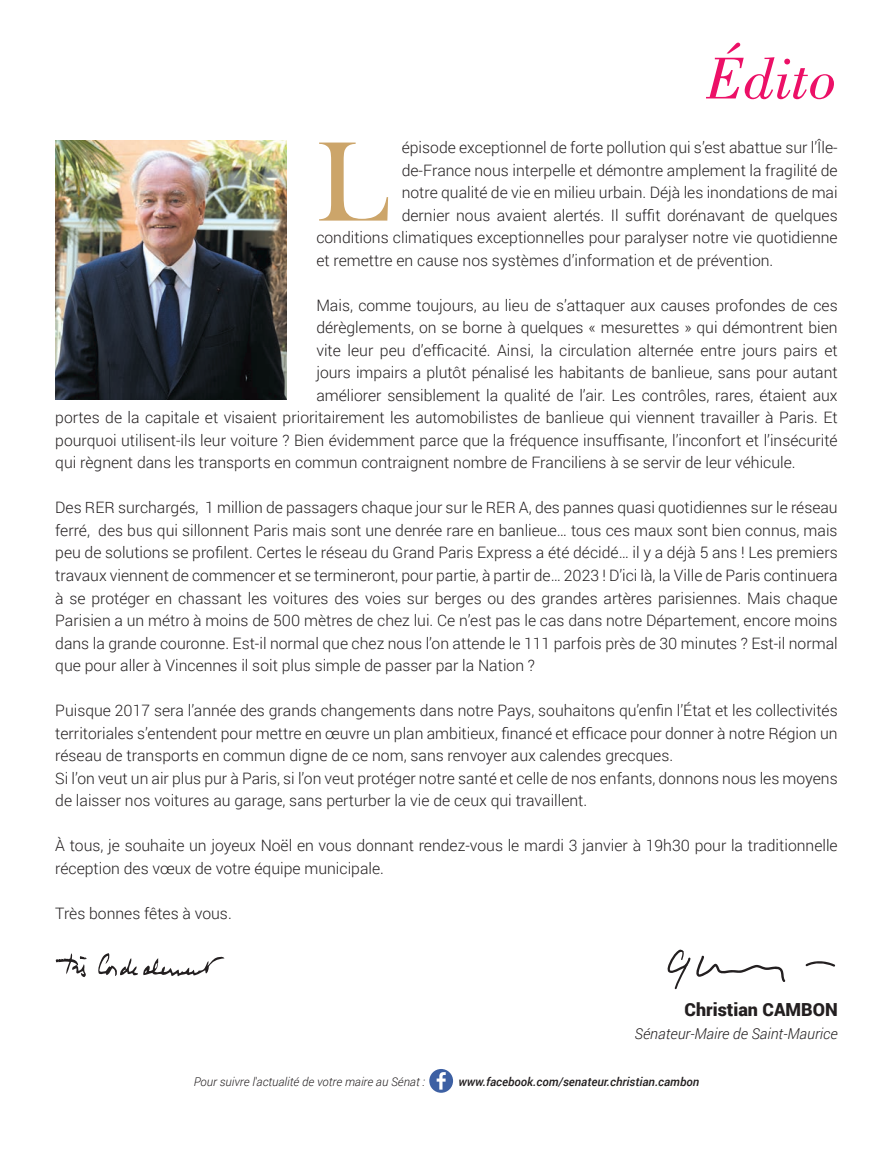
<style>
.page{position:relative;width:893px;height:1149px;background:#fff}
.page>*{position:absolute;margin:0;border:0;box-sizing:border-box;transform-origin:0 0}
.t1{font:117px "Bask Old Face";color:#cca56a}
.t2{font:italic 62.4px "Bodoni BT";color:#ec1067}
.t3{font:900 18px "Roboto";color:#231f20}
.t4{font:300 15.75px/22.5px "Roboto";color:#231f20}
.t5{font:italic 300 15px "Roboto";color:#231f20}
.t6{font:italic 500 12px "Roboto";color:#231f20}
.t7{font:italic 300 12px "Roboto";color:#231f20}
</style>
<div class="page">
<svg style="left:429px;top:1069px;width:24px;height:23px"></svg>
<img style="left:55px;top:141px;width:232px;height:258px">
<svg style="left:56px;top:953px;width:31px;height:23px"></svg>
<svg style="left:98px;top:953px;width:126px;height:23px"></svg>
<svg style="left:668px;top:949px;width:117px;height:39px"></svg>
<svg style="left:805px;top:961px;width:30px;height:5px"></svg>
<h2 class="t2" style="left:707px;top:40px;width:132px">édito</h2>
<h1 class="t1" style="left:316px;top:117px;width:73px">L</h1>
<p class="t4" style="left:402px;top:136px;width:437px">épisode exceptionnel de forte pollution qui s’est abattue sur l’île-</p>
<p class="t4" style="left:402px;top:158px;width:437px">de-France nous interpelle et démontre amplement la fragilité de</p>
<p class="t4" style="left:402px;top:181px;width:437px">notre qualité de vie en milieu urbain. Déjà les inondations de mai</p>
<p class="t4" style="left:402px;top:203px;width:437px">dernier nous avaient alertés. Il suffit dorénavant de quelques</p>
<p class="t4" style="left:316px;top:226px;width:523px">conditions climatiques exceptionnelles pour paralyser notre vie quotidienne</p>
<p class="t4" style="left:316px;top:248px;width:458px">et remettre en cause nos systèmes d’information et de prévention.</p>
<p class="t4" style="left:316px;top:293px;width:523px">Mais, comme toujours, au lieu de s’attaquer aux causes profondes de ces</p>
<p class="t4" style="left:316px;top:316px;width:523px">dérèglements, on se borne à quelques « mesurettes » qui démontrent bien</p>
<p class="t4" style="left:316px;top:338px;width:523px">vite leur peu d’efficacité. Ainsi, la circulation alternée entre jours pairs et</p>
<p class="t4" style="left:316px;top:361px;width:523px">jours impairs a plutôt pénalisé les habitants de banlieue, sans pour autant</p>
<p class="t4" style="left:316px;top:383px;width:523px">améliorer sensiblement la qualité de l’air. Les contrôles, rares, étaient aux</p>
<p class="t4" style="left:55px;top:406px;width:784px">portes de la capitale et visaient prioritairement les automobilistes de banlieue qui viennent travailler à Paris. Et</p>
<p class="t4" style="left:55px;top:428px;width:784px">pourquoi utilisent-ils leur voiture ? Bien évidemment parce que la fréquence insuffisante, l’inconfort et l’insécurité</p>
<p class="t4" style="left:55px;top:451px;width:742px">qui règnent dans les transports en commun contraignent nombre de Franciliens à se servir de leur véhicule.</p>
<p class="t4" style="left:55px;top:496px;width:784px;text-align:justify">Des RER surchargés, 1 million de passagers chaque jour sur le RER A, des pannes quasi quotidiennes sur le réseau ferré, des bus qui sillonnent Paris mais sont une denrée rare en banlieue… tous ces maux sont bien connus, mais peu de solutions se profilent. Certes le réseau du Grand Paris Express a été décidé… il y a déjà 5 ans ! Les premiers travaux viennent de commencer et se termineront, pour partie, à partir de… 2023 ! D’ici là, la Ville de Paris continuera à se protéger en chassant les voitures des voies sur berges ou des grandes artères parisiennes. Mais chaque Parisien a un métro à moins de 500 mètres de chez lui. Ce n’est pas le cas dans notre Département, encore moins dans la grande couronne. Est-il normal que chez nous l’on attende le 111 parfois près de 30 minutes ? Est-il normal que pour aller à Vincennes il soit plus simple de passer par la Nation ?</p>
<p class="t4" style="left:55px;top:698px;width:784px">Puisque 2017 sera l’année des grands changements dans notre Pays, souhaitons qu’enfin l’état et les collectivités territoriales s’entendent pour mettre en œuvre un plan ambitieux, financé et efficace pour donner à notre Région un réseau de transports en commun digne de ce nom, sans renvoyer aux calendes grecques.<br>Si l’on veut un air plus pur à Paris, si l’on veut protéger notre santé et celle de nos enfants, donnons nous les moyens de laisser nos voitures au garage, sans perturber la vie de ceux qui travaillent.</p>
<p class="t4" style="left:55px;top:833px;width:784px">à tous, je souhaite un joyeux Noël en vous donnant rendez-vous le mardi 3 janvier à 19h30 pour la traditionnelle réception des vœux de votre équipe municipale.</p>
<p class="t4" style="left:55px;top:901px;width:178px">Très bonnes fêtes à vous.</p>
<p class="t3" style="left:684px;top:996px;width:155px">Christian Cambon</p>
<p class="t5" style="left:634px;top:1022px;width:205px">Sénateur-Maire de Saint-Maurice</p>
<p class="t7" style="left:194px;top:1072px;width:233px">Pour suivre l'actualité de votre maire au Sénat :</p>
<p class="t6" style="left:458px;top:1072px;width:242px">www.facebook.com/senateur.christian.cambon</p>
</div>
